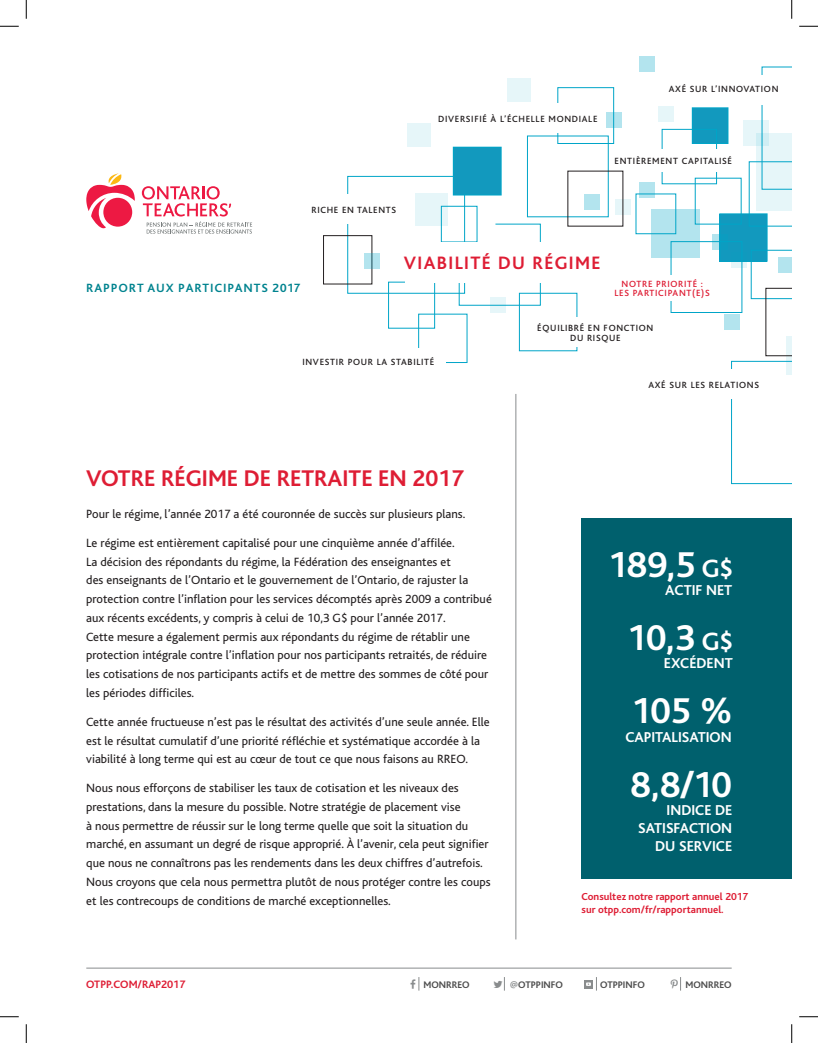
<style>
.page{position:relative;width:818px;height:1043px;background:#fff}
.page>*{position:absolute;margin:0;border:0;box-sizing:border-box;transform-origin:0 0}
.t1{font:700 37.5px "Bliss";letter-spacing:-.03em;color:#fff}
.t2{font:700 23.75px "Bliss";color:#de1d34}
.t3{font:700 18.75px "Bliss";letter-spacing:.075em;color:#de1d34}
.t4{font:700 15px/18.1px "Bliss";color:#fff;text-align:right}
.t5{font:12.5px/18.8px "Bliss";color:#231f20}
.t6{font:700 12.5px "Bliss 2";letter-spacing:.065em;color:#00838f}
.t7{font:700 11.25px "Bliss";color:#de1d34}
.t8{font:700 10.62px/13.8px "Bliss";color:#de1d34}
.t9{font:700 10px "Bliss";color:#4d4d4d}
.t10{font:500 9.38px/9.4px "Bliss";letter-spacing:.075em;color:#231f20;text-align:center}
.t11{font:500 9.38px/9.4px "Bliss";letter-spacing:.075em;color:#de1d34;text-align:center}
.s1{font-size:26.25px}
.s2{color:#898c8d}
</style>
<div class="page">
<svg style="left:86px;top:173px;width:49px;height:55px"></svg>
<div style="left:103px;top:198px;width:29px;height:29px;background:#ed1943;border-radius:50%"></div>
<svg style="left:142px;top:186px;width:110px;height:48px"></svg>
<div style="left:719px;top:214px;width:48px;height:47px;background:#1299be"></div>
<div style="left:719px;top:213px;width:48px;height:48px;border:1px solid #00a5c8"></div>
<div style="left:347px;top:176px;width:118px;height:118px;border:1px solid #00a5c8"></div>
<div style="left:415px;top:193px;width:33px;height:33px;background:#e6f6f9"></div>
<div style="left:407px;top:123px;width:23px;height:24px;background:#e6f6f9"></div>
<div style="left:507px;top:78px;width:24px;height:24px;background:#e6f6f9"></div>
<div style="left:657px;top:106px;width:16px;height:15px;background:#e6f6f9"></div>
<div style="left:639px;top:56px;width:16px;height:15px;background:#b3e4ee"></div>
<svg style="left:606px;top:112px;width:15px;height:16px"></svg>
<div style="left:584px;top:194px;width:15px;height:16px;background:#b3e4ee"></div>
<div style="left:490px;top:297px;width:15px;height:16px;background:#e6f6f9"></div>
<svg style="left:615px;top:199px;width:15px;height:16px"></svg>
<div style="left:639px;top:182px;width:16px;height:16px;background:#b3e4ee"></div>
<svg style="left:712px;top:234px;width:9px;height:15px"></svg>
<div style="left:723px;top:314px;width:16px;height:16px;background:#b3e4ee"></div>
<div style="left:742px;top:120px;width:26px;height:26px;background:#e6f6f9"></div>
<div style="left:323px;top:235px;width:49px;height:49px;border:1px solid #231f20"></div>
<div style="left:418px;top:314px;width:49px;height:49px;border:1px solid #00a5c8"></div>
<div style="left:651px;top:209px;width:49px;height:49px;background:#b3e4ee"></div>
<div style="left:670px;top:241px;width:72px;height:72px;border:1px solid #00a5c8"></div>
<svg style="left:748px;top:67px;width:43px;height:159px"></svg>
<div style="left:441px;top:206px;width:36px;height:36px;border:1px solid #00a5c8"></div>
<svg style="left:458px;top:223px;width:83px;height:83px"></svg>
<div style="left:519px;top:293px;width:58px;height:58px;border:1px solid #00a5c8"></div>
<div style="left:453px;top:147px;width:48px;height:48px;background:#1299be"></div>
<div style="left:453px;top:147px;width:48px;height:48px;border:1px solid #00a5c8"></div>
<div style="left:388px;top:282px;width:47px;height:46px;border:1px solid #00a5c8"></div>
<div style="left:557px;top:87px;width:57px;height:57px;border:1px solid #00a5c8"></div>
<div style="left:692px;top:108px;width:36px;height:35px;background:#1299be"></div>
<div style="left:691px;top:107px;width:37px;height:37px;border:1px solid #00a5c8"></div>
<div style="left:694px;top:178px;width:47px;height:46px;border:1px solid #00a5c8"></div>
<div style="left:661px;top:129px;width:56px;height:55px;border:1px solid #00a5c8"></div>
<div style="left:635px;top:193px;width:41px;height:41px;border:1px solid #00a5c8"></div>
<svg style="left:364px;top:253px;width:15px;height:16px"></svg>
<div style="left:405px;top:242px;width:185px;height:41px;background:#fff"></div>
<div style="left:629px;top:275px;width:70px;height:26px;background:#fff"></div>
<div style="left:334px;top:194px;width:79px;height:30px;background:#fff"></div>
<div style="left:366px;top:347px;width:79px;height:30px;background:#fff"></div>
<div style="left:554px;top:317px;width:79px;height:29px;background:#fff"></div>
<div style="left:637px;top:149px;width:97px;height:23px;background:#fff"></div>
<div style="left:495px;top:104px;width:80px;height:29px;background:#fff"></div>
<div style="left:719px;top:75px;width:72px;height:30px;background:#fff"></div>
<svg style="left:731px;top:250px;width:60px;height:234px"></svg>
<div style="left:689px;top:370px;width:79px;height:29px;background:#fff"></div>
<div style="left:581px;top:518px;width:210px;height:361px;background:#00606d"></div>
<hr style="left:515px;top:394px;width:1px;height:545px;background:#898c8d">
<div style="left:584px;top:979px;width:8px;height:9px;background:#898c8d"></div>
<svg style="left:586px;top:977px;width:11px;height:13px"></svg>
<hr style="left:86px;top:967px;width:645px;height:1px;background:#898c8d">
<svg style="left:0;top:25px;width:19px;height:2px"></svg>
<svg style="left:799px;top:25px;width:19px;height:2px"></svg>
<svg style="left:0;top:1016px;width:19px;height:1px"></svg>
<svg style="left:799px;top:1016px;width:19px;height:1px"></svg>
<svg style="left:25px;top:0;width:2px;height:19px"></svg>
<svg style="left:25px;top:1024px;width:2px;height:18px"></svg>
<svg style="left:791px;top:0;width:1px;height:19px"></svg>
<svg style="left:791px;top:1024px;width:1px;height:18px"></svg>
<svg style="left:418px;top:977px;width:1px;height:13px"></svg>
<svg style="left:503px;top:977px;width:2px;height:13px"></svg>
<svg style="left:680px;top:977px;width:1px;height:13px"></svg>
<p class="t10" style="left:438px;top:115px;width:161px">DIVERSIFIÉ À L’ÉCHELLE MONDIALE</p>
<p class="t10" style="left:668px;top:84px;width:111px">AXÉ SUR L’INNOVATION</p>
<p class="t10" style="left:614px;top:156px;width:119px">ENTIÈREMENT CAPITALISÉ</p>
<p class="t10" style="left:311px;top:206px;width:86px">RICHE EN TALENTS</p>
<p class="t6" style="left:86px;top:280px;width:216px">RAPPORT AUX PARTICIPANTS 2017</p>
<p class="t3" style="left:404px;top:253px;width:198px">VIABILITÉ DU RÉGIME</p>
<p class="t11" style="left:614px;top:279px;width:97px">NOTRE PRIORITÉ :<br>LES PARTICIPANT(E)S</p>
<p class="t10" style="left:302px;top:357px;width:133px">INVESTIR POUR LA STABILITÉ</p>
<h1 class="t2" style="left:86px;top:465px;width:379px">VOTRE RÉGIME DE RETRAITE EN 2017</h1>
<p class="t5" style="left:86px;top:505px;width:380px">Pour le régime, l’année 2017 a été couronnée de succès sur plusieurs plans.</p>
<p class="t5" style="left:86px;top:533px;width:407px">Le régime est entièrement capitalisé pour une cinquième année d’affilée.<br>La décision des répondants du régime, la Fédération des enseignantes et<br>des enseignants de l’Ontario et le gouvernement de l’Ontario, de rajuster la protection contre l’inflation pour les services décomptés après 2009 a contribué aux récents excédents, y compris à celui de 10,3 G$ pour l’année 2017.<br>Cette mesure a également permis aux répondants du régime de rétablir une protection intégrale contre l’inflation pour nos participants retraités, de réduire les cotisations de nos participants actifs et de mettre des sommes de côté pour les périodes difficiles.</p>
<p class="t5" style="left:86px;top:712px;width:405px">Cette année fructueuse n’est pas le résultat des activités d’une seule année. Elle est le résultat cumulatif d’une priorité réfléchie et systématique accordée à la viabilité à long terme qui est au cœur de tout ce que nous faisons au RREO.</p>
<p class="t5" style="left:86px;top:778px;width:406px">Nous nous efforçons de stabiliser les taux de cotisation et les niveaux des prestations, dans la mesure du possible. Notre stratégie de placement vise<br>à nous permettre de réussir sur le long terme quelle que soit la situation du marché, en assumant un degré de risque approprié. À l’avenir, cela peut signifier que nous ne connaîtrons pas les rendements dans les deux chiffres d’autrefois.<br>Nous croyons que cela nous permettra plutôt de nous protéger contre les coups et les contrecoups de conditions de marché exceptionnelles.</p>
<p class="t10" style="left:537px;top:324px;width:118px">ÉQUILIBRÉ EN FONCTION<br>DU RISQUE</p>
<p class="t10" style="left:648px;top:381px;width:112px">AXÉ SUR LES RELATIONS</p>
<p class="t1" style="left:607px;top:545px;width:127px">189,5 <span class="s1">G$</span></p>
<p class="t4" style="left:665px;top:581px;width:69px">ACTIF NET</p>
<p class="t1" style="left:627px;top:618px;width:108px">10,3 <span class="s1">G$</span></p>
<p class="t4" style="left:663px;top:654px;width:70px">EXCÉDENT</p>
<p class="t1" style="left:631px;top:691px;width:103px">105 %</p>
<p class="t4" style="left:625px;top:728px;width:108px">CAPITALISATION</p>
<p class="t1" style="left:630px;top:765px;width:103px">8,8/10</p>
<p class="t4" style="left:638px;top:801px;width:95px">INDICE DE<br>SATISFACTION<br>DU SERVICE</p>
<p class="t8" style="left:581px;top:889px;width:168px">Consultez notre rapport annuel 2017 sur otpp.com/fr/rapportannuel.</p>
<p class="t7" style="left:86px;top:978px;width:101px">OTPP.COM/RAP2017</p>
<p class="t9" style="left:423px;top:979px;width:48px">MONRREO</p>
<p class="t9" style="left:510px;top:979px;width:54px"><span class="s2">@</span>OTPPINFO</p>
<p class="t9" style="left:600px;top:979px;width:46px">OTPPINFO</p>
<p class="t9" style="left:685px;top:979px;width:48px">MONRREO</p>
</div>
